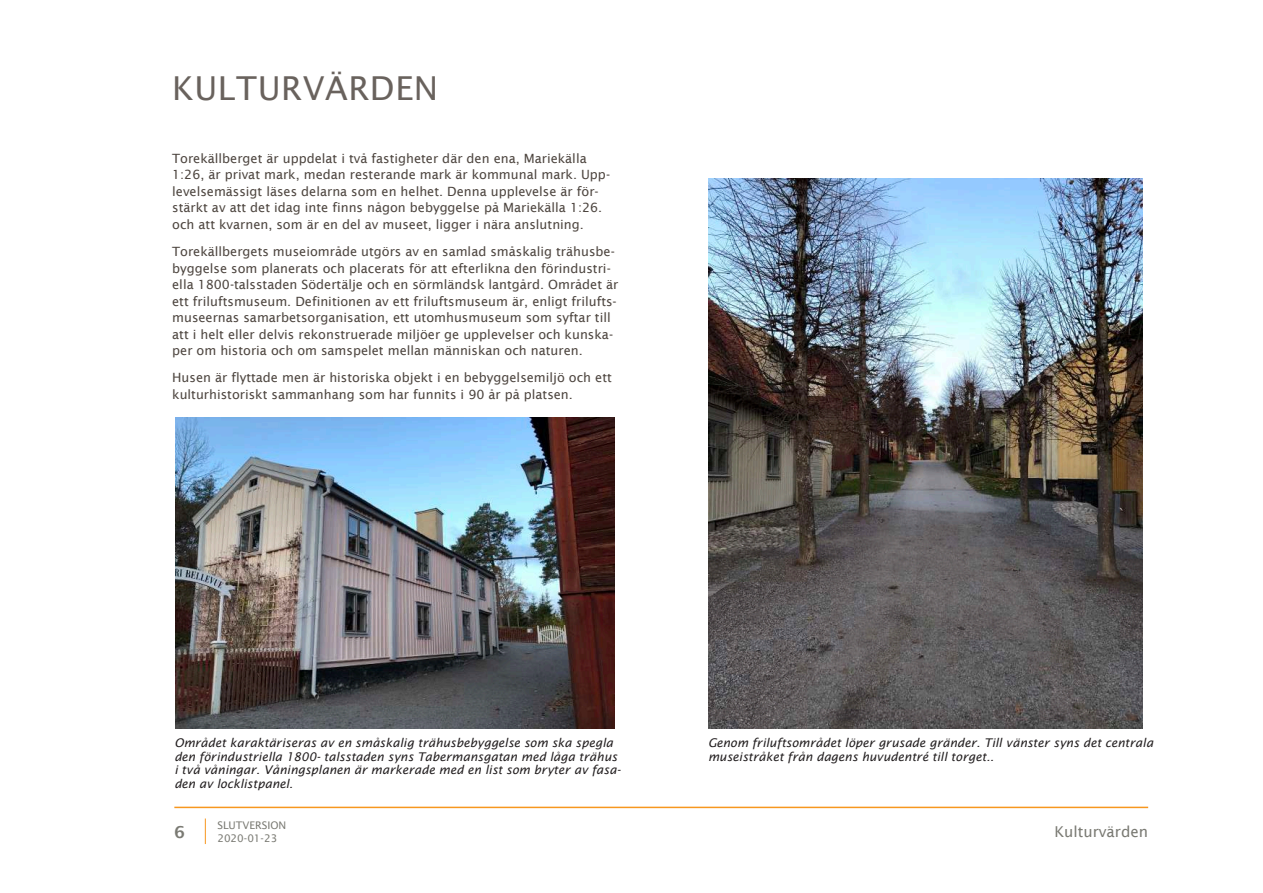
<style>
.page{position:relative;width:1263px;height:893px;background:#fff}
.page>*{position:absolute;margin:0;border:0;box-sizing:border-box;transform-origin:0 0}
.t1{font:33px "Lucida Sans";letter-spacing:.02em;color:#69625d}
.t2{font:600 16.5px "Lucida Sans";color:#7a7a73}
.t3{font:15px "Lucida Sans";color:#7a7a73}
.t4{font:12.75px/16.5px "Lucida Sans";color:#4d453f}
.t5{font:italic 12px/13.5px "Lucida Sans";color:#231f20}
.t6{font:10.5px/12.6px "Lucida Sans";color:#7a7a73}
</style>
<div class="page">
<hr style="left:174px;top:807px;width:974px;height:1px;background:#f7971f">
<svg style="left:205px;top:818px;width:1px;height:26px"></svg>
<img style="left:176px;top:417px;width:438px;height:311px">
<img style="left:709px;top:179px;width:433px;height:549px">
<h1 class="t1" style="left:172px;top:69px;width:268px">KULTURVÄRDEN</h1>
<p class="t4" style="left:172px;top:150px;width:440px">Torekällberget är uppdelat i två fastigheter där den ena, Mariekälla 1:26, är privat mark, medan resterande mark är kommunal mark. Upp&shy;levelsemässigt läses delarna som en helhet. Denna upplevelse är för&shy;stärkt av att det idag inte finns någon bebyggelse på Mariekälla 1:26. och att kvarnen, som är en del av museet, ligger i nära anslutning.</p>
<p class="t4" style="left:172px;top:243px;width:448px">Torekällbergets museiområde utgörs av en samlad småskalig trähusbe&shy;byggelse som planerats och placerats för att efterlikna den förindustri&shy;ella 1800-talsstaden Södertälje och en sörmländsk lantgård. Området är ett friluftsmuseum. Definitionen av ett friluftsmuseum är, enligt frilufts&shy;museernas samarbetsorganisation, ett utomhusmuseum som syftar till att i helt eller delvis rekonstruerade miljöer ge upplevelser och kunska&shy;per om historia och om samspelet mellan människan och naturen.</p>
<p class="t4" style="left:172px;top:369px;width:441px">Husen är flyttade men är historiska objekt i en bebyggelsemiljö och ett kulturhistoriskt sammanhang som har funnits i 90 år på platsen.</p>
<p class="t5" style="left:174px;top:736px;width:448px">Området karaktäriseras av en småskalig trähusbebyggelse som ska spegla den förindustriella 1800- talsstaden syns Tabermansgatan med låga trähus i två våningar. Våningsplanen är markerade med en list som bryter av fasa&shy;den av locklistpanel.</p>
<p class="t5" style="left:708px;top:736px;width:447px">Genom friluftsområdet löper grusade gränder. Till vänster syns det centrala museistråket från dagens huvudentré till torget..</p>
<p class="t2" style="left:174px;top:822px;width:12px">6</p>
<p class="t6" style="left:217px;top:819px;width:70px">SLUTVERSION<br>2020-01-23</p>
<p class="t3" style="left:1054px;top:823px;width:95px">Kulturvärden</p>
</div>
